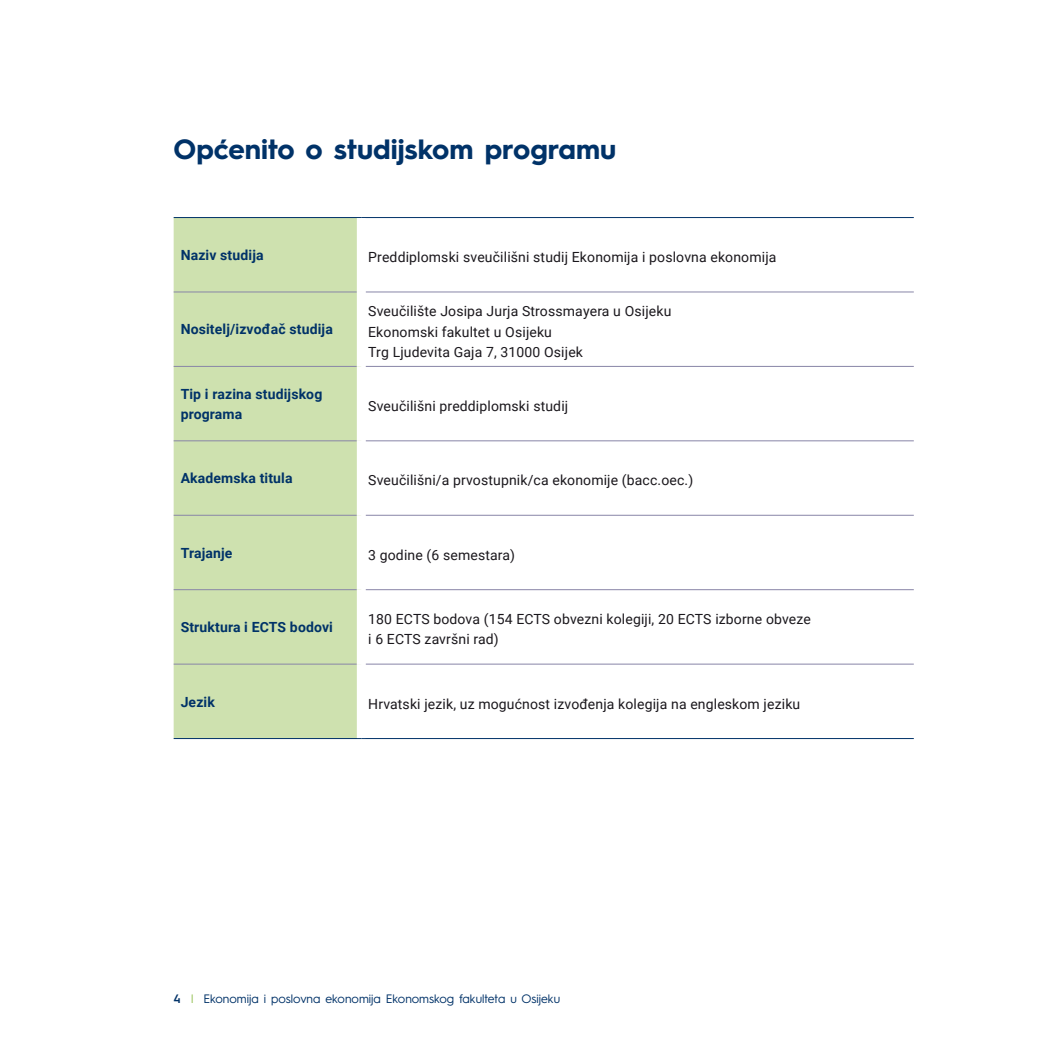
<style>
.page{position:relative;width:1042px;height:1042px;background:#fff}
.page>*{position:absolute;margin:0;border:0;box-sizing:border-box;transform-origin:0 0}
.t1{font:700 28px "Hurme Geometric Sans 3";color:#003268}
.t2{font:14px/20.3px "Roboto";letter-spacing:.01em;color:#1a171c}
.t3{font:700 14px/20.3px "Roboto";letter-spacing:.01em;color:#003268}
.t4{font:12.25px "Hurme Geometric Sans 3";color:#003268}
.s1{font-weight:600}
.s2{color:#95c154}
</style>
<div class="page">
<div style="left:174px;top:218px;width:183px;height:520px;background:#cee1af"></div>
<hr style="left:174px;top:217px;width:187px;height:1px;background:#003268">
<hr style="left:361px;top:217px;width:553px;height:1px;background:#003268">
<hr style="left:174px;top:738px;width:187px;height:1px;background:#003268">
<hr style="left:361px;top:738px;width:553px;height:1px;background:#003268">
<hr style="left:174px;top:292px;width:183px;height:1px;background:#8885a7">
<hr style="left:174px;top:366px;width:183px;height:1px;background:#8885a7">
<hr style="left:174px;top:440px;width:183px;height:1px;background:#8885a7">
<hr style="left:174px;top:515px;width:183px;height:1px;background:#8885a7">
<hr style="left:174px;top:589px;width:183px;height:1px;background:#8885a7">
<hr style="left:174px;top:664px;width:183px;height:1px;background:#8885a7">
<hr style="left:366px;top:292px;width:548px;height:1px;background:#8885a7">
<hr style="left:366px;top:366px;width:548px;height:1px;background:#8885a7">
<hr style="left:366px;top:440px;width:548px;height:1px;background:#8885a7">
<hr style="left:366px;top:515px;width:548px;height:1px;background:#8885a7">
<hr style="left:366px;top:589px;width:548px;height:1px;background:#8885a7">
<hr style="left:366px;top:664px;width:548px;height:1px;background:#8885a7">
<h1 class="t1" style="left:174px;top:130px;width:444px">Općenito o studijskom programu</h1>
<p class="t3" style="left:181px;top:244px;width:84px">Naziv studija</p>
<p class="t2" style="left:368px;top:246px;width:410px">Preddiplomski sveučilišni studij Ekonomija i poslovna ekonomija</p>
<p class="t3" style="left:181px;top:319px;width:154px">Nositelj/izvođač studija</p>
<p class="t3" style="left:181px;top:383px;width:143px">Tip i razina studijskog programa</p>
<p class="t2" style="left:368px;top:301px;width:305px">Sveučilište Josipa Jurja Strossmayera u Osijeku<br>Ekonomski fakultet u Osijeku<br>Trg Ljudevita Gaja 7, 31000 Osijek</p>
<p class="t2" style="left:368px;top:395px;width:201px">Sveučilišni preddiplomski studij</p>
<p class="t3" style="left:181px;top:468px;width:113px">Akademska titula</p>
<p class="t2" style="left:368px;top:470px;width:326px">Sveučilišni/a prvostupnik/ca ekonomije (bacc.oec.)</p>
<p class="t3" style="left:181px;top:542px;width:53px">Trajanje</p>
<p class="t2" style="left:368px;top:544px;width:148px">3 godine (6 semestara)</p>
<p class="t3" style="left:181px;top:616px;width:154px">Struktura i ECTS bodovi</p>
<p class="t2" style="left:368px;top:608px;width:444px">180 ECTS bodova (154 ECTS obvezni kolegiji, 20 ECTS izborne obveze i 6 ECTS završni rad)</p>
<p class="t3" style="left:181px;top:691px;width:36px">Jezik</p>
<p class="t2" style="left:368px;top:693px;width:433px">Hrvatski jezik, uz mogućnost izvođenja kolegija na engleskom jeziku</p>
<p class="t4" style="left:174px;top:990px;width:388px"><span class="s1">4</span> <span class="s2">l</span> Ekonomija i poslovna ekonomija Ekonomskog fakulteta u Osijeku</p>
</div>
